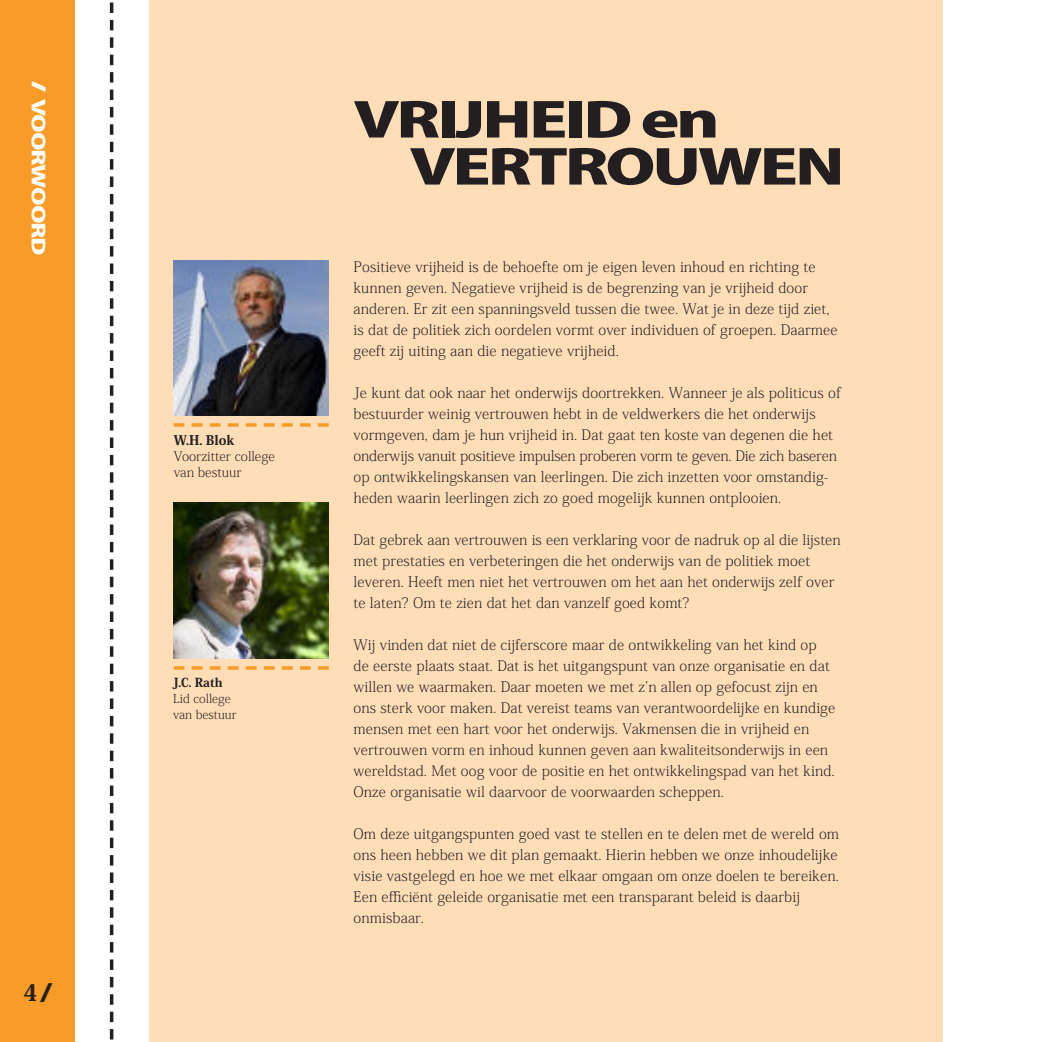
<style>
.page{position:relative;width:1042px;height:1042px;background:#fff}
.page>*{position:absolute;margin:0;border:0;box-sizing:border-box;transform-origin:0 0}
.t1{font:800 47.07px/47.1px "Koz Go Pro";letter-spacing:-.05em;color:#231f20;scale:1.5 1}
.t2{font:800 22.75px "Koz Min Pro";color:#231f20}
.t3{font:800 17.5px "Koz Go Pro";letter-spacing:-.05em;color:#fff;scale:1.5 1}
.t4{font:200 14.35px/21px "Koz Min Pro";letter-spacing:.01em;color:#231f20}
.t5{font:200 13.12px/15.8px "Koz Min Pro";color:#231f20}
.t6{font:800 13.12px "Koz Min Pro";color:#231f20}
.t7{font:200 12.25px/15.8px "Koz Min Pro";color:#231f20}
.t8{font:800 12.25px "Koz Min Pro";color:#231f20}
.s1{font-size:16.45px}
.s2{font-family:"Koz Go Pro"}
</style>
<div class="page">
<div style="left:149px;top:0;width:794px;height:1042px;background:#feddb7"></div>
<div style="left:0;top:0;width:74px;height:1042px;background:#f89b27"></div>
<svg style="left:110px;top:2px;width:3px;height:1038px"></svg>
<svg style="left:174px;top:423px;width:155px;height:4px"></svg>
<img style="left:174px;top:260px;width:155px;height:155px">
<img style="left:173px;top:503px;width:155px;height:155px">
<svg style="left:174px;top:666px;width:155px;height:4px"></svg>
<p class="t3" style="left:50px;top:81px;width:118px;rotate:90deg"><span class="s1">//</span> VOORWOORD</p>
<h2 class="t2" style="left:23px;top:976px;width:31px">4 <span class="s2">/</span></h2>
<p class="t6" style="left:174px;top:430px;width:62px">W.H. Blok</p>
<p class="t5" style="left:174px;top:448px;width:103px">Voorzitter college van bestuur</p>
<p class="t8" style="left:173px;top:674px;width:51px">J.C. Rath</p>
<p class="t7" style="left:173px;top:690px;width:65px">Lid college van bestuur</p>
<h1 class="t1" style="left:410px;top:100px;width:292px;text-indent:-56px">VRIJHEID EN<br>VERTROUWEN</h1>
<p class="t4" style="left:353px;top:256px;width:485px">Positieve vrijheid is de behoefte om je eigen leven inhoud en richting te kunnen geven. Negatieve vrijheid is de begrenzing van je vrijheid door anderen. Er zit een spanningsveld tussen die twee. Wat je in deze tijd ziet, is dat de politiek zich oordelen vormt over individuen of groepen. Daarmee geeft zij uiting aan die negatieve vrijheid.</p>
<p class="t4" style="left:353px;top:382px;width:489px">Je kunt dat ook naar het onderwijs doortrekken. Wanneer je als politicus of bestuurder weinig vertrouwen hebt in de veldwerkers die het onderwijs vormgeven, dam je hun vrijheid in. Dat gaat ten koste van degenen die het onderwijs vanuit positieve impulsen proberen vorm te geven. Die zich baseren op ontwikkelingskansen van leerlingen. Die zich inzetten voor omstandig&shy;heden waarin leerlingen zich zo goed mogelijk kunnen ontplooien.</p>
<p class="t4" style="left:353px;top:529px;width:488px">Dat gebrek aan vertrouwen is een verklaring voor de nadruk op al die lijsten met prestaties en verbeteringen die het onderwijs van de politiek moet leveren. Heeft men niet het vertrouwen om het aan het onderwijs zelf over te laten? Om te zien dat het dan vanzelf goed komt?</p>
<p class="t4" style="left:353px;top:634px;width:483px">Wij vinden dat niet de cijferscore maar de ontwikkeling van het kind op de eerste plaats staat. Dat is het uitgangspunt van onze organisatie en dat willen we waarmaken. Daar moeten we met z’n allen op gefocust zijn en ons sterk voor maken. Dat vereist teams van verantwoordelijke en kundige mensen met een hart voor het onderwijs. Vakmensen die in vrijheid en vertrouwen vorm en inhoud kunnen geven aan kwaliteitsonderwijs in een wereldstad. Met oog voor de positie en het ontwikkelingspad van het kind.<br>Onze organisatie wil daarvoor de voorwaarden scheppen.</p>
<p class="t4" style="left:353px;top:823px;width:487px">Om deze uitgangspunten goed vast te stellen en te delen met de wereld om ons heen hebben we dit plan gemaakt. Hierin hebben we onze inhoudelijke visie vastgelegd en hoe we met elkaar omgaan om onze doelen te bereiken.<br>Een efficiënt geleide organisatie met een transparant beleid is daarbij onmisbaar.</p>
</div>
